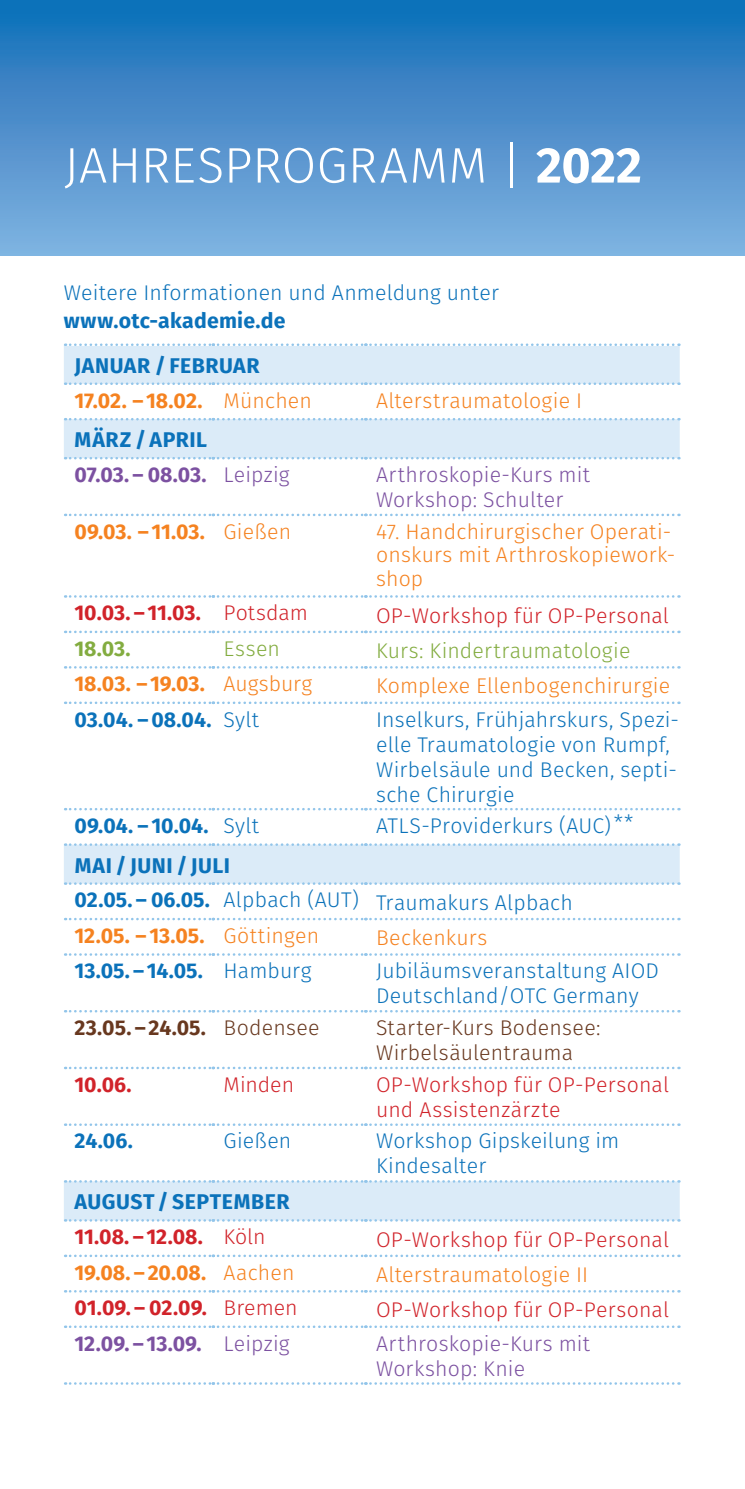
<style>
.page{position:relative;width:745px;height:1489px;background:#fff}
.page>*{position:absolute;margin:0;border:0;box-sizing:border-box;transform-origin:0 0}
.t1{font:300 50px "Fira Sans";letter-spacing:.005em;color:#fff}
.t2{font:300 21.25px/25px "Fira Sans";letter-spacing:.01em;color:#0b72ba}
.t3{font:300 21.25px/23.8px "Fira Sans";letter-spacing:.01em;color:#f58220}
.t4{font:700 21.25px/44.8px "Fira Sans";letter-spacing:.015em;color:#0b72ba}
.t5{font:300 21.25px/25px "Fira Sans";letter-spacing:.01em;color:#d1232a}
.t6{font:700 21.25px "Fira Sans";letter-spacing:-.005em;color:#f58220}
.t7{font:300 21.25px/25px "Fira Sans";letter-spacing:.01em;color:#7c51a1}
.t8{font:700 21.25px/35px "Fira Sans";letter-spacing:.005em;color:#7c51a1}
.t9{font:700 21.25px "Fira Sans";letter-spacing:-.005em;color:#d1232a}
.t10{font:300 21.25px/25px "Fira Sans";letter-spacing:.01em;color:#68381f}
.t11{font:300 21.25px "Fira Sans";letter-spacing:.01em;color:#83ac40}
.t12{font:700 21.25px "Fira Sans";color:#68381f}
.t13{font:700 21.25px "Fira Sans";color:#83ac40}
.s1{font-weight:700}
.s2{font-weight:300}
.s3{color:#0b72ba}
.s4{color:#d1232a}
.s5{font-weight:300;color:#d1232a}
</style>
<div class="page">
<div style="left:0;top:0;width:744px;height:255px;background:linear-gradient(to bottom,#106db7,#85b2e0)"></div>
<svg style="left:64px;top:345px;width:615px;height:875px"></svg>
<svg style="left:65px;top:1219px;width:614px;height:2px"></svg>
<svg style="left:65px;top:1254px;width:614px;height:2px"></svg>
<svg style="left:65px;top:1290px;width:614px;height:2px"></svg>
<svg style="left:65px;top:1325px;width:614px;height:2px"></svg>
<svg style="left:65px;top:1382px;width:614px;height:2px"></svg>
<svg style="left:65px;top:457px;width:614px;height:2px"></svg>
<svg style="left:65px;top:513px;width:614px;height:3px"></svg>
<svg style="left:65px;top:595px;width:614px;height:2px"></svg>
<svg style="left:65px;top:630px;width:614px;height:3px"></svg>
<svg style="left:65px;top:882px;width:614px;height:2px"></svg>
<svg style="left:65px;top:343px;width:614px;height:3px"></svg>
<svg style="left:65px;top:382px;width:614px;height:3px"></svg>
<svg style="left:65px;top:418px;width:614px;height:2px"></svg>
<svg style="left:65px;top:666px;width:614px;height:2px"></svg>
<svg style="left:65px;top:701px;width:614px;height:3px"></svg>
<svg style="left:65px;top:807px;width:614px;height:3px"></svg>
<svg style="left:65px;top:843px;width:614px;height:2px"></svg>
<svg style="left:65px;top:917px;width:614px;height:3px"></svg>
<svg style="left:65px;top:953px;width:614px;height:2px"></svg>
<svg style="left:65px;top:1009px;width:614px;height:3px"></svg>
<svg style="left:65px;top:1066px;width:614px;height:3px"></svg>
<svg style="left:65px;top:1123px;width:614px;height:2px"></svg>
<svg style="left:65px;top:1180px;width:614px;height:2px"></svg>
<h1 class="t1" style="left:64px;top:130px;width:579px">JAHRESPROGRAMM | <span class="s1">2022</span></h1>
<p class="t2" style="left:64px;top:280px;width:436px">Weitere Informationen und Anmeldung unter</p>
<p class="t4" style="left:75px;top:296px;width:212px;text-indent:-11px">www.otc-akademie.de<br>JANUAR / FEBRUAR</p>
<p class="t6" style="left:74px;top:382px;width:239px">17.02. – 18.02. <span class="s2">München</span></p>
<p class="t3" style="left:376px;top:388px;width:207px">Alterstraumatologie I</p>
<p class="t8" style="left:74px;top:420px;width:216px"><span class="s3">MÄRZ / APRIL<br></span>07.03. – 08.03. <span class="s2">Leipzig</span></p>
<p class="t7" style="left:376px;top:462px;width:215px">Arthroskopie-Kurs mit<br>Workshop: Schulter</p>
<p class="t6" style="left:74px;top:513px;width:218px">09.03. – 11.03. <span class="s2">Gießen</span></p>
<p class="t3" style="left:376px;top:519px;width:300px">47. Handchirurgischer Operati&shy;onskurs mit Arthroskopiework&shy;shop</p>
<p class="t9" style="left:74px;top:595px;width:235px">10.03. – 11.03. <span class="s2">Potsdam</span></p>
<p class="t5" style="left:376px;top:602px;width:294px">OP-Workshop für OP-Personal</p>
<p class="t13" style="left:74px;top:630px;width:58px">18.03.</p>
<p class="t11" style="left:223px;top:633px;width:58px">Essen</p>
<p class="t11" style="left:376px;top:635px;width:256px">Kurs: Kindertraumatologie</p>
<p class="t6" style="left:74px;top:666px;width:239px">18.03. – 19.03. <span class="s2">Augsburg</span></p>
<p class="t3" style="left:376px;top:674px;width:295px">Komplexe Ellenbogenchirurgie</p>
<p class="t4" style="left:74px;top:695px;width:186px">03.04. –08.04. <span class="s2">Sylt</span></p>
<p class="t2" style="left:376px;top:706px;width:304px">Inselkurs, Frühjahrskurs, Spezi&shy;elle Traumatologie von Rumpf,<br>Wirbelsäule und Becken, septi&shy;sche Chirurgie</p>
<p class="t4" style="left:74px;top:801px;width:186px">09.04. – 10.04. <span class="s2">Sylt</span></p>
<p class="t2" style="left:376px;top:813px;width:258px">ATLS-Providerkurs (AUC) **</p>
<p class="t2" style="left:74px;top:846px;width:499px;line-height:37.2px"><span class="s1">MAI / JUNI / JULI<br>02.05. – 06.05.</span> Alpbach (AUT) Traumakurs Alpbach</p>
<p class="t6" style="left:74px;top:917px;width:246px">12.05. – 13.05. <span class="s2">Göttingen</span></p>
<p class="t3" style="left:376px;top:925px;width:113px">Beckenkurs</p>
<p class="t4" style="left:74px;top:947px;width:238px">13.05. –14.05. <span class="s2">Hamburg</span></p>
<p class="t2" style="left:376px;top:958px;width:284px">Jubiläumsveranstaltung AIOD<br>Deutschland/OTC Germany</p>
<p class="t12" style="left:74px;top:1009px;width:246px">23.05. –24.05. <span class="s2">Bodensee</span></p>
<p class="t10" style="left:376px;top:1015px;width:226px">Starter-Kurs Bodensee:<br>Wirbelsäulentrauma</p>
<p class="t9" style="left:74px;top:1066px;width:59px">10.06.</p>
<p class="t5" style="left:223px;top:1071px;width:72px">Minden</p>
<p class="t5" style="left:376px;top:1071px;width:294px">OP-Workshop für OP-Personal und Assistenzärzte</p>
<p class="t4" style="left:74px;top:1117px;width:60px">24.06.</p>
<p class="t2" style="left:223px;top:1128px;width:69px">Gießen</p>
<p class="t2" style="left:376px;top:1128px;width:245px">Workshop Gipskeilung im<br>Kindesalter</p>
<p class="t4" style="left:74px;top:1182px;width:216px;line-height:35px">AUGUST/ SEPTEMBER<br><span class="s4">11.08. – 12.08.</span> <span class="s5">Köln</span></p>
<p class="t5" style="left:376px;top:1226px;width:294px">OP-Workshop für OP-Personal</p>
<p class="t6" style="left:74px;top:1254px;width:221px">19.08. –20.08. <span class="s2">Aachen</span></p>
<p class="t3" style="left:376px;top:1262px;width:213px">Alterstraumatologie II</p>
<p class="t9" style="left:74px;top:1289px;width:224px">01.09. – 02.09. <span class="s2">Bremen</span></p>
<p class="t5" style="left:376px;top:1297px;width:294px">OP-Workshop für OP-Personal</p>
<p class="t8" style="left:74px;top:1323px;width:216px">12.09. –13.09. <span class="s2">Leipzig</span></p>
<p class="t7" style="left:376px;top:1330px;width:215px">Arthroskopie-Kurs mit<br>Workshop: Knie</p>
</div>
